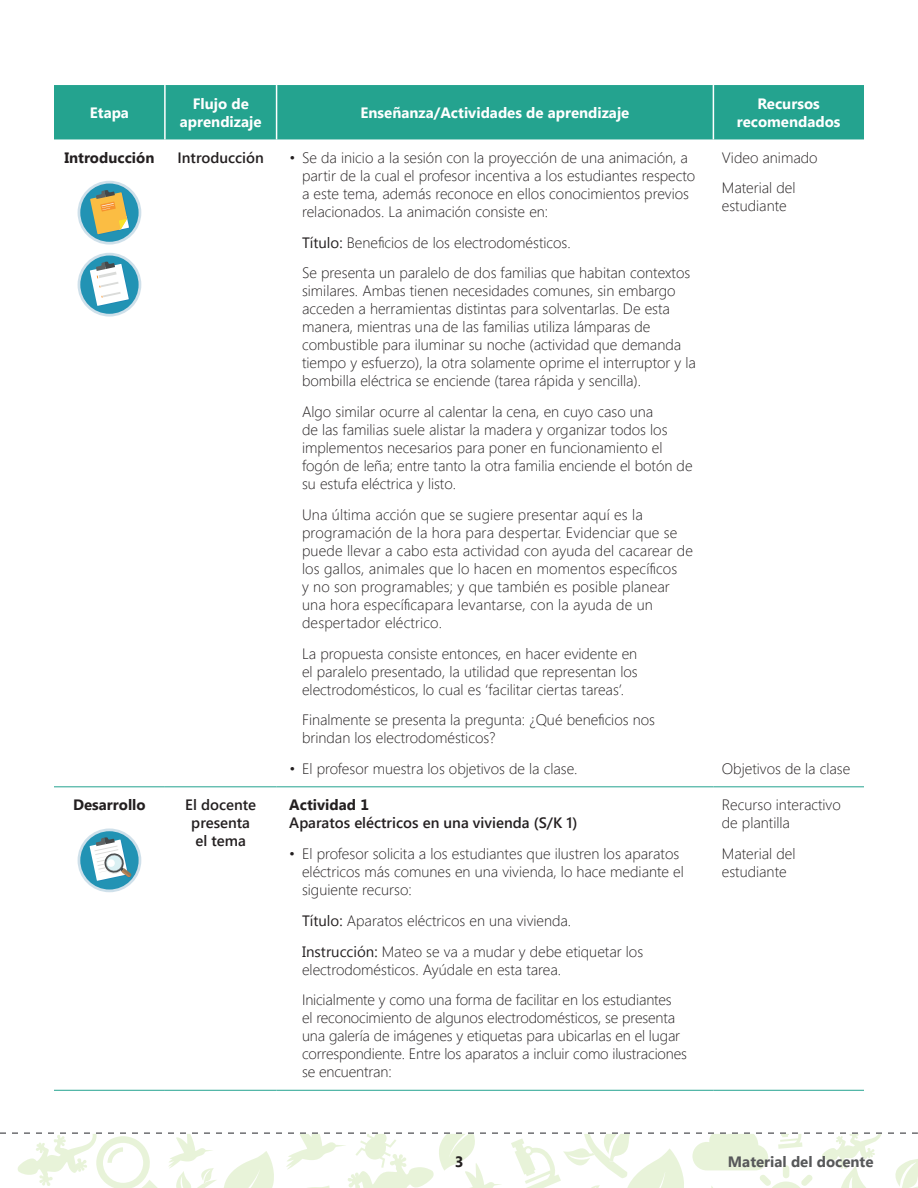
<style>
.page{position:relative;width:918px;height:1188px;background:#fff}
.page>*{position:absolute;margin:0;border:0;box-sizing:border-box;transform-origin:0 0}
.t1{font:300 15px/18px "Segoe UI";color:#231f20}
.t2{font:700 15px/18px "Segoe UI";color:#fff;text-align:center}
.t3{font:600 15px/18px "Segoe UI";color:#231f20;text-align:center}
.t4{font:700 15px "Segoe UI";color:#231f20}
.t5{font:700 15px "Segoe UI";color:#57585a}
.s1{font-weight:400}
</style>
<div class="page">
<svg style="left:0;top:1132px;width:918px;height:56px"></svg>
<div style="left:54px;top:85px;width:810px;height:54px;background:#24a38f"></div>
<hr style="left:54px;top:786px;width:111px;height:1px;background:#24a38f">
<hr style="left:165px;top:786px;width:112px;height:1px;background:#24a38f">
<hr style="left:54px;top:1090px;width:111px;height:1px;background:#24a38f">
<hr style="left:165px;top:1090px;width:112px;height:1px;background:#24a38f">
<hr style="left:277px;top:786px;width:436px;height:1px;background:#24a38f">
<hr style="left:713px;top:786px;width:151px;height:1px;background:#24a38f">
<hr style="left:277px;top:1090px;width:436px;height:1px;background:#24a38f">
<hr style="left:713px;top:1090px;width:151px;height:1px;background:#24a38f">
<hr style="left:164px;top:85px;width:2px;height:54px;background:#fff">
<hr style="left:276px;top:85px;width:1px;height:54px;background:#fff">
<hr style="left:713px;top:85px;width:1px;height:54px;background:#fff">
<svg style="left:78px;top:181px;width:63px;height:64px"></svg>
<div style="left:80px;top:184px;width:59px;height:58px;background:#2293b4;border-radius:50%"></div>
<svg style="left:90px;top:190px;width:40px;height:45px"></svg>
<svg style="left:78px;top:253px;width:63px;height:64px"></svg>
<div style="left:80px;top:256px;width:59px;height:58px;background:#2293b4;border-radius:50%"></div>
<svg style="left:90px;top:261px;width:40px;height:46px"></svg>
<div style="left:78px;top:828px;width:63px;height:64px;background:#cfe0ea;border-radius:50%"></div>
<div style="left:80px;top:831px;width:59px;height:59px;background:#2293b4;border-radius:50%"></div>
<svg style="left:90px;top:837px;width:42px;height:44px"></svg>
<p class="t2" style="left:90px;top:103px;width:41px">Etapa</p>
<p class="t2" style="left:180px;top:94px;width:83px">Flujo de aprendizaje</p>
<p class="t2" style="left:361px;top:103px;width:270px">Enseñanza/Actividades de aprendizaje</p>
<p class="t2" style="left:737px;top:94px;width:105px">Recursos recomendados</p>
<p class="t4" style="left:64px;top:147px;width:92px">Introducción</p>
<p class="t3" style="left:178px;top:148px;width:88px">Introducción</p>
<p class="t1" style="left:302px;top:148px;width:395px;text-indent:-13px">• Se da inicio a la sesión con la proyección de una animación, a partir de la cual el profesor incentiva a los estudiantes respecto a este tema, además reconoce en ellos conocimientos previos relacionados. La animación consiste en:</p>
<p class="t1" style="left:302px;top:226px;width:390px;line-height:30.8px"><span class="s1">Título:</span> Beneficios de los electrodomésticos.<br>Se presenta un paralelo de dos familias que habitan contextos</p>
<p class="t1" style="left:302px;top:281px;width:395px">similares. Ambas tienen necesidades comunes, sin embargo acceden a herramientas distintas para solventarlas. De esta manera, mientras una de las familias utiliza lámparas de combustible para iluminar su noche (actividad que demanda tiempo y esfuerzo), la otra solamente oprime el interruptor y la bombilla eléctrica se enciende (tarea rápida y sencilla).</p>
<p class="t1" style="left:302px;top:402px;width:392px">Algo similar ocurre al calentar la cena, en cuyo caso una<br>de las familias suele alistar la madera y organizar todos los implementos necesarios para poner en funcionamiento el fogón de leña; entre tanto la otra familia enciende el botón de su estufa eléctrica y listo.</p>
<p class="t1" style="left:302px;top:505px;width:392px">Una última acción que se sugiere presentar aquí es la programación de la hora para despertar. Evidenciar que se puede llevar a cabo esta actividad con ayuda del cacarear de los gallos, animales que lo hacen en momentos específicos<br>y no son programables; y que también es posible planear una hora específicapara levantarse, con la ayuda de un despertador eléctrico.</p>
<p class="t1" style="left:302px;top:644px;width:337px;text-align:justify">La propuesta consiste entonces, en hacer evidente en el paralelo presentado, la utilidad que representan los electrodomésticos, lo cual es ‘facilitar ciertas tareas’.</p>
<p class="t1" style="left:302px;top:710px;width:354px">Finalmente se presenta la pregunta: ¿Qué beneficios nos brindan los electrodomésticos?</p>
<p class="t1" style="left:289px;top:759px;width:290px">• El profesor muestra los objetivos de la clase.</p>
<p class="t1" style="left:722px;top:141px;width:97px;line-height:30.8px">Video animado<br>Material del</p>
<p class="t1" style="left:722px;top:196px;width:66px">estudiante</p>
<p class="t1" style="left:722px;top:759px;width:130px">Objetivos de la clase</p>
<p class="t4" style="left:73px;top:794px;width:74px">Desarrollo</p>
<p class="t3" style="left:185px;top:796px;width:72px">El docente presenta el tema</p>
<p class="t4" style="left:289px;top:794px;width:81px">Actividad 1</p>
<p class="t3" style="left:289px;top:814px;width:290px">Aparatos eléctricos en una vivienda (S/K 1)</p>
<p class="t1" style="left:302px;top:844px;width:383px;text-indent:-13px">• El profesor solicita a los estudiantes que ilustren los aparatos eléctricos más comunes en una vivienda, lo hace mediante el siguiente recurso:</p>
<p class="t1" style="left:302px;top:905px;width:343px;line-height:30.8px"><span class="s1">Título:</span> Aparatos eléctricos en una vivienda.<br><span class="s1">Instrucción:</span> Mateo se va a mudar y debe etiquetar los</p>
<p class="t1" style="left:302px;top:953px;width:371px;line-height:30.8px">electrodomésticos. Ayúdale en esta tarea.<br>Inicialmente y como una forma de facilitar en los estudiantes</p>
<p class="t1" style="left:302px;top:1008px;width:386px">el reconocimiento de algunos electrodomésticos, se presenta una galería de imágenes y etiquetas para ubicarlas en el lugar correspondiente. Entre los aparatos a incluir como ilustraciones se encuentran:</p>
<p class="t1" style="left:722px;top:795px;width:120px">Recurso interactivo de plantilla</p>
<p class="t1" style="left:722px;top:844px;width:75px">Material del estudiante</p>
<p class="t4" style="left:455px;top:1151px;width:10px">3</p>
<p class="t5" style="left:728px;top:1151px;width:147px">Material del docente</p>
</div>
